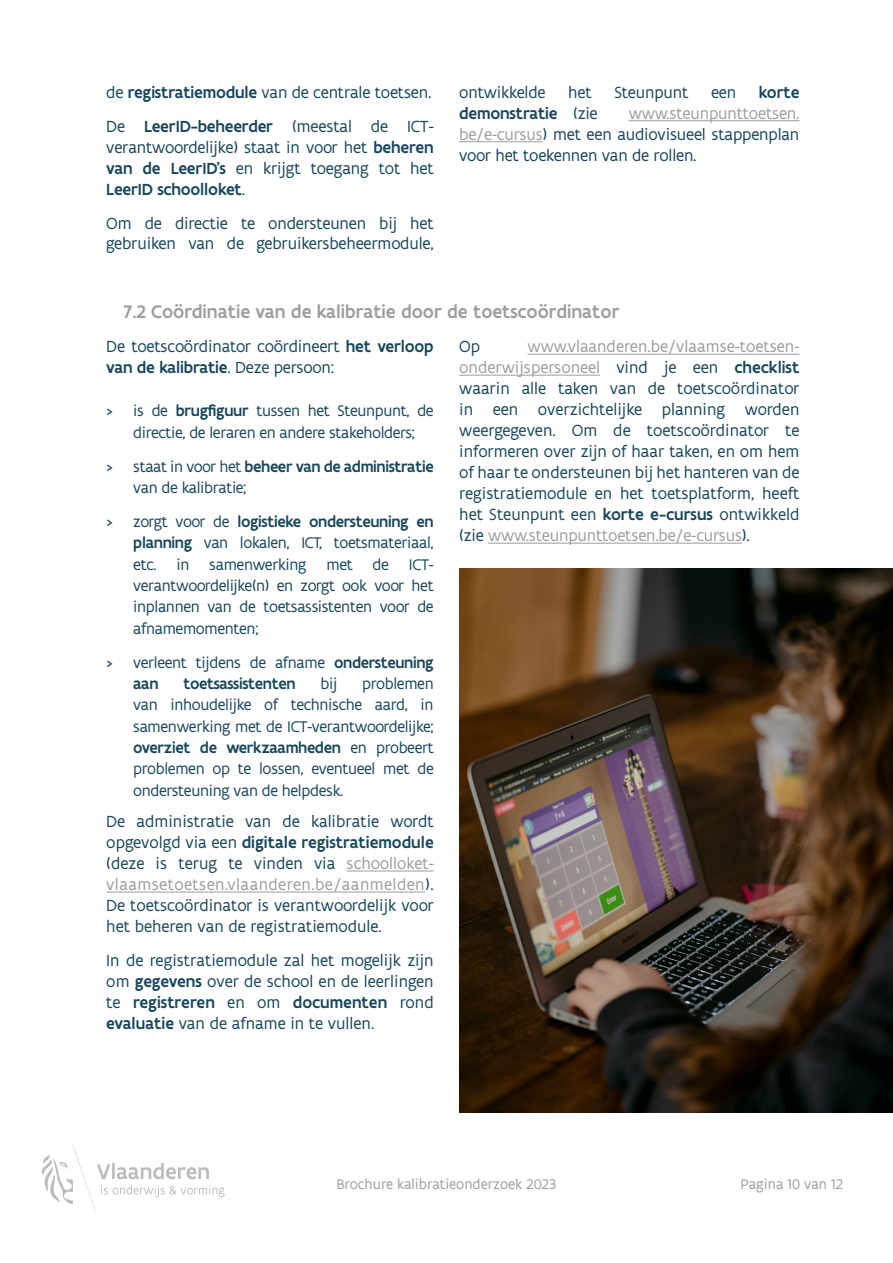
<style>
.page{position:relative;width:893px;height:1263px;background:#fff}
.page>*{position:absolute;margin:0;border:0;box-sizing:border-box;transform-origin:0 0}
.t1{font:500 19.5px "Flanders Art Sans";color:#9d9d9c}
.t2{font:17.25px/21px "Flanders Art Sans";letter-spacing:-.01em;color:#17465b;text-align:justify}
.t3{font:500 17.25px "Flanders Art Sans";letter-spacing:-.01em;color:#17465b}
.t4{font:16.5px/21.3px "Flanders Art Sans";letter-spacing:-.02em;color:#17465b}
.t5{font:500 16.5px "Flanders Art Sans";letter-spacing:-.02em;color:#17465b}
.t6{font:15px "Flanders Art Sans";color:#9d9d9c}
.s1{font-weight:500}
.s2{font-weight:400}
.s3{color:#9d9d9c}
</style>
<div class="page">
<img style="left:459px;top:568px;width:434px;height:544px">
<svg style="left:41px;top:1145px;width:184px;height:66px"></svg>
<hr style="left:629px;top:120px;width:170px;height:1px;background:#9d9d9c">
<hr style="left:459px;top:141px;width:84px;height:1px;background:#9d9d9c">
<hr style="left:347px;top:871px;width:87px;height:1px;background:#9d9d9c">
<hr style="left:106px;top:892px;width:319px;height:1px;background:#9d9d9c">
<hr style="left:527px;top:354px;width:272px;height:1px;background:#9d9d9c">
<hr style="left:459px;top:375px;width:141px;height:1px;background:#9d9d9c">
<hr style="left:488px;top:543px;width:254px;height:1px;background:#9d9d9c">
<p class="t2" style="left:106px;top:75px;width:329px;line-height:33.8px">de <span class="s1">registratiemodule</span> van de centrale toetsen.<br>De <span class="s1">LeerID-beheerder</span> (meestal de ICT-</p>
<p class="t2" style="left:106px;top:136px;width:329px">verantwoordelijke) staat in voor het <span class="s1">beheren van de LeerID’s</span> en krijgt toegang tot het <span class="s1">LeerID schoolloket</span>.</p>
<p class="t2" style="left:106px;top:212px;width:329px">Om de directie te ondersteunen bij het gebruiken van de gebruikersbeheermodule,</p>
<p class="t2" style="left:459px;top:82px;width:88px">ontwikkelde</p>
<p class="t2" style="left:568px;top:82px;width:25px">het</p>
<p class="t2" style="left:614px;top:82px;width:76px">Steunpunt</p>
<p class="t2" style="left:711px;top:82px;width:27px">een</p>
<p class="t3" style="left:759px;top:82px;width:42px">korte</p>
<p class="t3" style="left:459px;top:103px;width:140px">demonstratie <span class="s2">(zie</span></p>
<p class="t2" style="left:459px;top:103px;width:342px;text-indent:170px"><span class="s3">www.steunpunttoetsen. be/e-cursus</span>) met een audiovisueel stappenplan voor het toekennen van de rollen.</p>
<p class="t1" style="left:124px;top:299px;width:497px">7.2 Coördinatie van de kalibratie door de toetscoördinator</p>
<p class="t2" style="left:106px;top:336px;width:329px">De toetscoördinator coördineert <span class="s1">het verloop van de kalibratie</span>. Deze persoon:</p>
<p class="t4" style="left:106px;top:400px;width:329px;text-align:center">&gt; is de <span class="s1">brugfiguur</span> tussen het Steunpunt, de directie, de leraren en andere stakeholders;</p>
<p class="t4" style="left:133px;top:455px;width:302px;text-indent:-27px">&gt; staat in voor het <span class="s1">beheer van de administratie </span>van de kalibratie;</p>
<p class="t4" style="left:133px;top:511px;width:302px;text-align:justify;text-indent:-27px">&gt; zorgt voor de <span class="s1">logistieke ondersteuning en planning</span> van lokalen, ICT, toetsmateriaal, etc. in samenwerking met de ICT&shy;verantwoordelijke(n) en zorgt ook voor het inplannen van de toetsassistenten voor de afnamemomenten;</p>
<p class="t4" style="left:133px;top:651px;width:302px;text-indent:-27px">&gt; verleent tijdens de afname <span class="s1">ondersteuning aan</span></p>
<p class="t4" style="left:133px;top:673px;width:302px;text-align:justify;text-indent:229px">problemen van inhoudelijke of technische aard, in samenwerking met de ICT-verantwoordelijke; <span class="s1">overziet de werkzaamheden</span> en probeert problemen op te lossen, eventueel met de ondersteuning van de helpdesk.</p>
<p class="t5" style="left:183px;top:673px;width:114px">toetsassistenten</p>
<p class="t4" style="left:321px;top:673px;width:18px">bij</p>
<p class="t2" style="left:106px;top:811px;width:329px">De administratie van de kalibratie wordt opgevolgd via een <span class="s1">digitale registratiemodule </span>(deze is terug te vinden via <span class="s3">schoolloket&shy;vlaamsetoetsen.vlaanderen.be/aanmelden</span>).<br>De toetscoördinator is verantwoordelijk voor het beheren van de registratiemodule.</p>
<p class="t2" style="left:106px;top:949px;width:329px">In de registratiemodule zal het mogelijk zijn om <span class="s1">gegevens</span> over de school en de leerlingen te <span class="s1">registreren</span> en om <span class="s1">documenten</span> rond <span class="s1">evaluatie</span> van de afname in te vullen.</p>
<p class="t2" style="left:459px;top:336px;width:342px;text-indent:68px"><span class="s3">www.vlaanderen.be/vlaamse-toetsen&shy;onderwijspersoneel</span> vind je een <span class="s1">checklist </span>waarin alle taken van de toetscoördinator in een overzichtelijke planning worden weergegeven. Om de toetscoördinator te informeren over zijn of haar taken, en om hem of haar te ondersteunen bij het hanteren van de registratiemodule en het toetsplatform, heeft het Steunpunt een <span class="s1">korte e-cursus</span> ontwikkeld (zie <span class="s3">www.steunpunttoetsen.be/e-cursus</span>).</p>
<p class="t2" style="left:459px;top:336px;width:22px">Op</p>
<p class="t6" style="left:337px;top:1175px;width:221px">Brochure kalibratieonderzoek 2023</p>
<p class="t6" style="left:740px;top:1175px;width:104px">Pagina 10 van 12</p>
</div>
